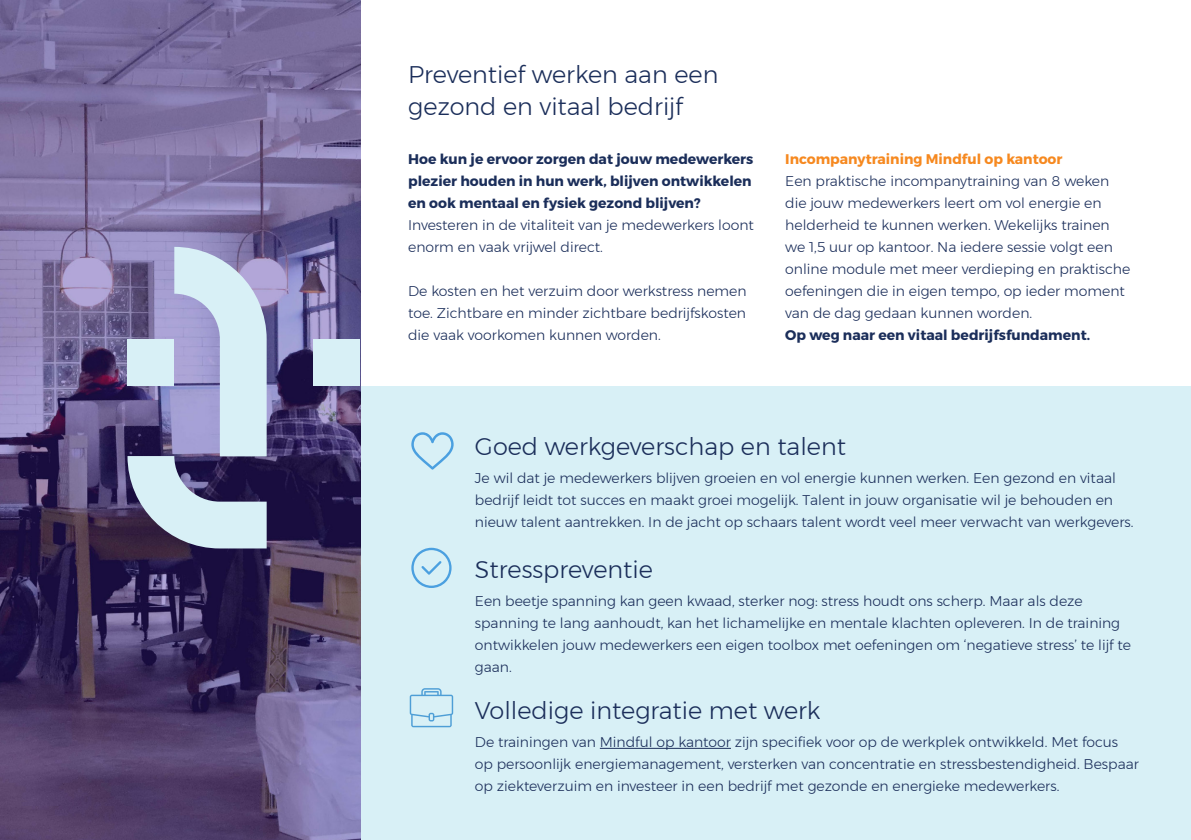
<style>
.page{position:relative;width:1191px;height:840px;background:#fff}
.page>*{position:absolute;margin:0;border:0;box-sizing:border-box;transform-origin:0 0}
.t1{font:300 24px "Montserrat";color:#1b2e5a}
.t2{font:300 14px/22px "Montserrat";color:#1b2e5a}
.t3{font:700 14px/22px "Montserrat";color:#1b2e5a}
.t4{font:700 14px "Montserrat";color:#f68920}
</style>
<div class="page">
<div style="left:360px;top:386px;width:831px;height:453px;background:#d8f0f6"></div>
<img style="left:0;top:0;width:360px;height:839px">
<svg style="left:127px;top:247px;width:140px;height:301px;background:#9ea4c1"></svg>
<div style="left:127px;top:339px;width:47px;height:47px;background:#d8f0f6"></div>
<div style="left:313px;top:339px;width:47px;height:47px;background:#d8f0f6"></div>
<hr style="left:600px;top:747px;width:131px;height:1px;background:#1b2e5a">
<svg style="left:411px;top:547px;width:40px;height:40px"></svg>
<svg style="left:410px;top:688px;width:43px;height:38px"></svg>
<svg style="left:411px;top:432px;width:42px;height:37px"></svg>
<p class="t1" style="left:408px;top:57px;width:312px">Preventief werken aan een</p>
<p class="t1" style="left:408px;top:89px;width:276px">gezond en vitaal bedrijf</p>
<p class="t3" style="left:408px;top:148px;width:347px">Hoe kun je ervoor zorgen dat jouw medewerkers plezier houden in hun werk, blijven ontwikkelen en ook mentaal en fysiek gezond blijven?</p>
<p class="t2" style="left:408px;top:214px;width:347px">Investeren in de vitaliteit van je medewerkers loont enorm en vaak vrijwel direct.</p>
<p class="t2" style="left:408px;top:280px;width:340px;text-align:justify">De kosten en het verzuim door werkstress nemen toe. Zichtbare en minder zichtbare bedrijfskosten die vaak voorkomen kunnen worden.</p>
<p class="t4" style="left:785px;top:150px;width:279px">Incompanytraining Mindful op kantoor</p>
<p class="t2" style="left:785px;top:170px;width:346px">Een praktische incompanytraining van 8 weken die jouw medewerkers leert om vol energie en helderheid te kunnen werken. Wekelijks trainen we 1,5 uur op kantoor. Na iedere sessie volgt een online module met meer verdieping en praktische oefeningen die in eigen tempo, op ieder moment van de dag gedaan kunnen worden.</p>
<p class="t3" style="left:785px;top:324px;width:306px">Op weg naar een vitaal bedrijfsfundament.</p>
<p class="t1" style="left:475px;top:428px;width:373px">Goed werkgeverschap en talent</p>
<p class="t2" style="left:475px;top:466px;width:660px">Je wil dat je medewerkers blijven groeien en vol energie kunnen werken. Een gezond en vitaal bedrijf leidt tot succes en maakt groei mogelijk. Talent in jouw organisatie wil je behouden en nieuw talent aantrekken. In de jacht op schaars talent wordt veel meer verwacht van werkgevers.</p>
<p class="t1" style="left:475px;top:550px;width:179px">Stresspreventie</p>
<p class="t2" style="left:475px;top:589px;width:658px">Een beetje spanning kan geen kwaad, sterker nog: stress houdt ons scherp. Maar als deze spanning te lang aanhoudt, kan het lichamelijke en mentale klachten opleveren. In de training ontwikkelen jouw medewerkers een eigen toolbox met oefeningen om ‘negatieve stress’ te lijf te gaan.</p>
<p class="t1" style="left:475px;top:692px;width:347px">Volledige integratie met werk</p>
<p class="t2" style="left:475px;top:730px;width:665px">De trainingen van Mindful op kantoor zijn specifiek voor op de werkplek ontwikkeld. Met focus op persoonlijk energiemanagement, versterken van concentratie en stressbestendigheid. Bespaar op ziekteverzuim en investeer in een bedrijf met gezonde en energieke medewerkers.</p>
</div>
